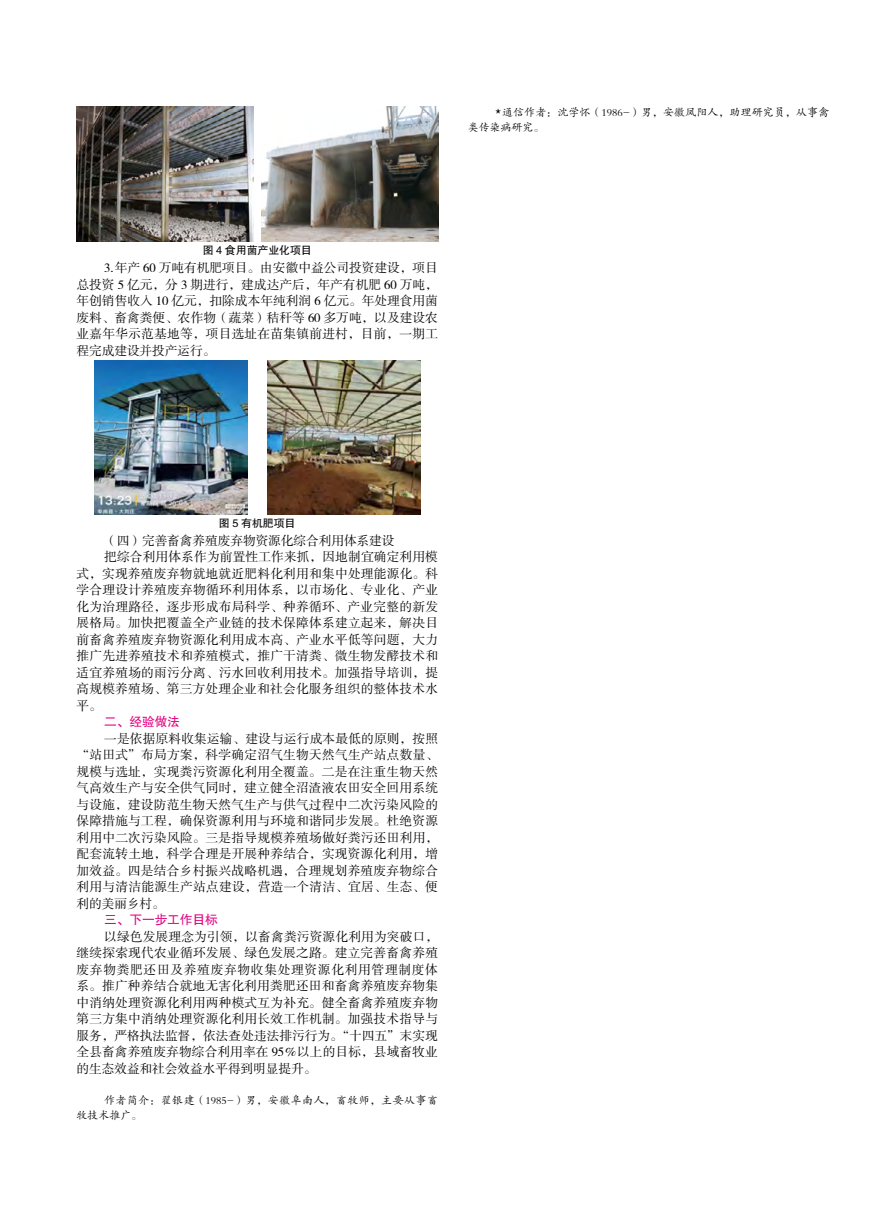
<style>
.page{position:relative;width:893px;height:1212px;background:#fff}
.page>*{position:absolute;margin:0;border:0;box-sizing:border-box;transform-origin:0 0}
.t1{font:12.75px/16.5px "FZSSK GBK1 0";letter-spacing:.015em;color:#000;text-align:justify}
.t2{font:12.75px "FZSSK GBK1 0";letter-spacing:-.01em;color:#000}
.t3{font:12.75px "FZHTK GBK1 0";letter-spacing:-.01em;color:#e4007f}
.t4{font:10.95px/15px "FZKTK GBK1 0";letter-spacing:.015em;color:#000}
.t5{font:10.95px/15px "FZKTK GBK1 0";letter-spacing:.045em;color:#000}
.t6{font:10.95px "FZHTK GBK1 0";letter-spacing:-.01em;color:#000}
</style>
<div class="page">
<img style="left:77px;top:107px;width:177px;height:135px">
<img style="left:261px;top:107px;width:177px;height:135px">
<img style="left:95px;top:361px;width:152px;height:153px">
<img style="left:268px;top:361px;width:152px;height:153px">
<p class="t4" style="left:468px;top:105px;width:363px;text-indent:28px">*通信作者：沈学怀（1986-）男，安徽凤阳人，助理研究员，从事禽类传染病研究。</p>
<p class="t6" style="left:203px;top:244px;width:111px">图 4 食用菌产业化项目</p>
<p class="t1" style="left:77px;top:260px;width:363px;text-indent:28px">3.年产 60 万吨有机肥项目。由安徽中益公司投资建设，项目总投资 5 亿元，分 3 期进行，建成达产后，年产有机肥 60 万吨，年创销售收入 10 亿元，扣除成本年纯利润 6 亿元。年处理食用菌废料、畜禽粪便、农作物（蔬菜）秸秆等 60 多万吨，以及建设农业嘉年华示范基地等，项目选址在苗集镇前进村，目前，一期工程完成建设并投产运行。</p>
<p class="t6" style="left:219px;top:517px;width:78px">图 5 有机肥项目</p>
<p class="t2" style="left:104px;top:534px;width:292px">（四）完善畜禽养殖废弃物资源化综合利用体系建设</p>
<p class="t1" style="left:104px;top:549px;width:335px">把综合利用体系作为前置性工作来抓，因地制宜确定利用模</p>
<p class="t1" style="left:77px;top:566px;width:363px">式，实现养殖废弃物就地就近肥料化利用和集中处理能源化。科</p>
<p class="t1" style="left:77px;top:582px;width:363px">学合理设计养殖废弃物循环利用体系，以市场化、专业化、产业</p>
<p class="t1" style="left:77px;top:599px;width:363px">化为治理路径，逐步形成布局科学、种养循环、产业完整的新发</p>
<p class="t1" style="left:77px;top:615px;width:363px">展格局。加快把覆盖全产业链的技术保障体系建立起来，解决目</p>
<p class="t1" style="left:77px;top:632px;width:363px">前畜禽养殖废弃物资源化利用成本高、产业水平低等问题，大力</p>
<p class="t1" style="left:77px;top:648px;width:363px">推广先进养殖技术和养殖模式，推广干清粪、微生物发酵技术和</p>
<p class="t1" style="left:77px;top:665px;width:363px">适宜养殖场的雨污分离、污水回收利用技术。加强指导培训，提</p>
<p class="t1" style="left:77px;top:681px;width:363px">高规模养殖场、第三方处理企业和社会化服务组织的整体技术水</p>
<p class="t1" style="left:77px;top:698px;width:27px">平。</p>
<p class="t3" style="left:104px;top:715px;width:77px">二、经验做法</p>
<p class="t1" style="left:77px;top:731px;width:363px;text-indent:28px">一是依据原料收集运输、建设与运行成本最低的原则，按照“站田式”布局方案，科学确定沼气生物天然气生产站点数量、规模与选址，实现粪污资源化利用全覆盖。二是在注重生物天然气高效生产与安全供气同时，建立健全沼渣液农田安全回用系统与设施，建设防范生物天然气生产与供气过程中二次污染风险的保障措施与工程，确保资源利用与环境和谐同步发展。杜绝资源利用中二次污染风险。三是指导规模养殖场做好粪污还田利用，配套流转土地，科学合理是开展种养结合，实现资源化利用，增加效益。四是结合乡村振兴战略机遇，合理规划养殖废弃物综合利用与清洁能源生产站点建设，营造一个清洁、宜居、生态、便利的美丽乡村。</p>
<p class="t3" style="left:104px;top:913px;width:115px">三、下一步工作目标</p>
<p class="t1" style="left:77px;top:929px;width:363px;text-indent:28px">以绿色发展理念为引领，以畜禽粪污资源化利用为突破口，继续探索现代农业循环发展、绿色发展之路。建立完善畜禽养殖废弃物粪肥还田及养殖废弃物收集处理资源化利用管理制度体系。推广种养结合就地无害化利用粪肥还田和畜禽养殖废弃物集中消纳处理资源化利用两种模式互为补充。健全畜禽养殖废弃物第三方集中消纳处理资源化利用长效工作机制。加强技术指导与服务，严格执法监督，依法查处违法排污行为。“十四五”末实现全县畜禽养殖废弃物综合利用率在 95％以上的目标，县域畜牧业的生态效益和社会效益水平得到明显提升。</p>
<p class="t5" style="left:77px;top:1093px;width:363px;text-indent:28px">作者简介：翟银建（1985-）男，安徽阜南人，畜牧师，主要从事畜牧技术推广。</p>
</div>
